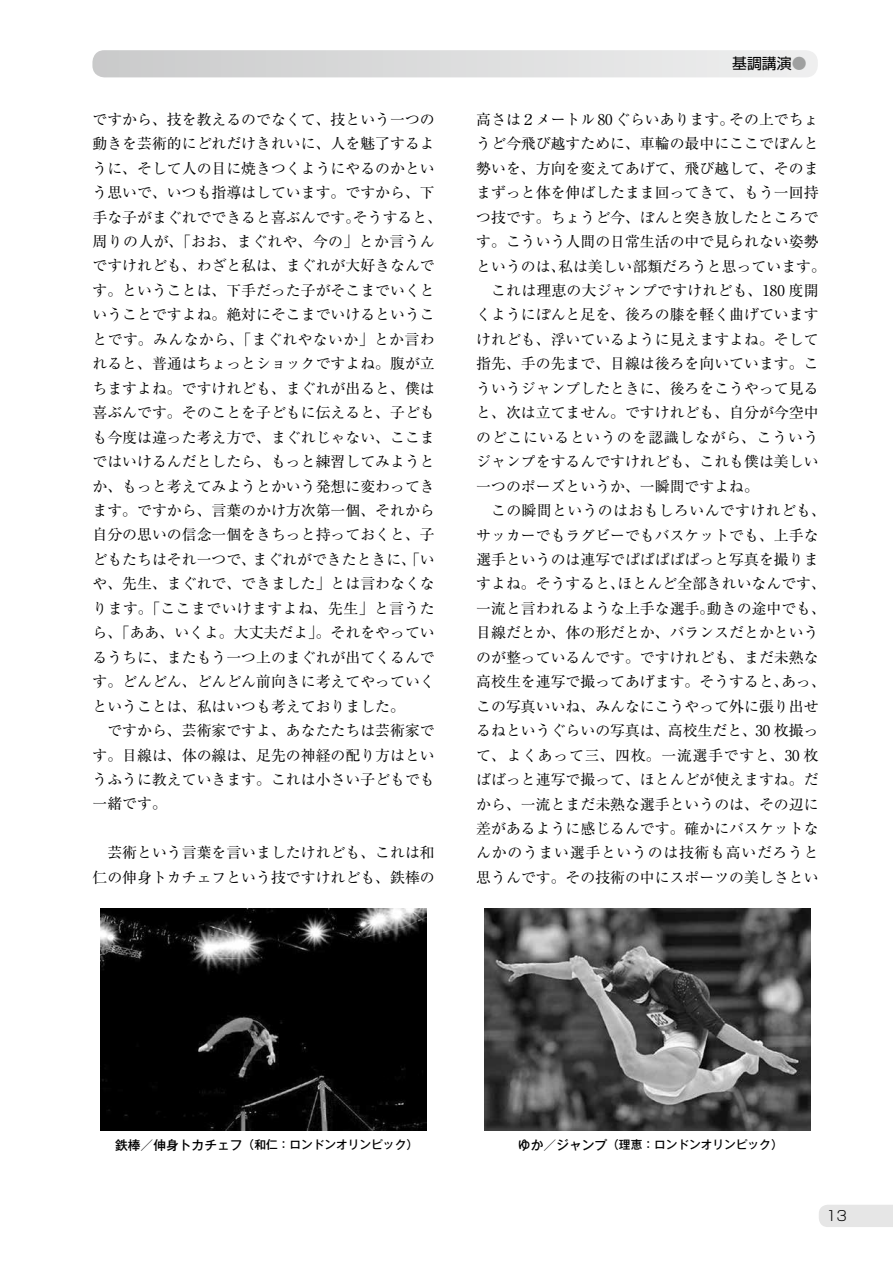
<style>
.page{position:relative;width:893px;height:1263px;background:#fff}
.page>*{position:absolute;margin:0;border:0;box-sizing:border-box;transform-origin:0 0}
.t1{font:14.85px/24.5px "Ryumin Pro";color:#000}
.t2{font:14.85px "Ryumin Pro";letter-spacing:.05em;color:#000}
.t3{font:14.85px "Ryumin Pro";letter-spacing:.025em;color:#000}
.t4{font:14.85px "Shin Go Pro";color:#000}
.t5{font:300 13.8px "Shin Go Pro";color:#000}
.t6{font:500 11.7px "Gothic MB101 Pro";color:#000}
.s1{color:#9fa0a0}
.s2{font-size:12.75px}
</style>
<div class="page">
<div style="left:819px;top:1205px;width:74px;height:22px;background:#e6e6e6"></div>
<div style="left:92px;top:50px;width:726px;height:27px;background:linear-gradient(to right,#cacacb,#efeff0);border-radius:12px"></div>
<img style="left:101px;top:909px;width:325px;height:221px">
<img style="left:485px;top:909px;width:325px;height:221px">
<p class="t1" style="left:92px;top:106px;width:351px">ですから、技を教えるのでなくて、技という一つの動きを芸術的にどれだけきれいに、人を魅了するように、そして人の目に焼きつくようにやるのかという思いで、いつも指導はしています。ですから、下手な子がまぐれでできると喜ぶんです。そうすると、周りの人が、「おお、まぐれや、今の」とか言うんですけれども、わざと私は、まぐれが大好きなんです。ということは、下手だった子がそこまでいくということですよね。絶対にそこまでいけるということです。みんなから、「まぐれやないか」とか言われると、普通はちょっとショックですよね。腹が立ちますよね。ですけれども、まぐれが出ると、僕は喜ぶんです。そのことを子どもに伝えると、子どもも今度は違った考え方で、まぐれじゃない、ここまではいけるんだとしたら、もっと練習してみようとか、もっと考えてみようとかいう発想に変わってきます。ですから、言葉のかけ方次第一個、それから自分の思いの信念一個をきちっと持っておくと、子どもたちはそれ一つで、まぐれができたときに、「いや、先生、まぐれで、できました」とは言わなくなります。「ここまでいけますよね、先生」と言うたら、「ああ、いくよ。大丈夫だよ」。それをやっているうちに、またもう一つ上のまぐれが出てくるんです。どんどん、どんどん前向きに考えてやっていくということは、私はいつも考えておりました。</p>
<p class="t1" style="left:92px;top:717px;width:344px;text-align:justify;text-indent:15px">ですから、芸術家ですよ、あなたたちは芸術家です。目線は、体の線は、足先の神経の配り方はというふうに教えていきます。これは小さい子どもでも一緒です。</p>
<p class="t1" style="left:92px;top:839px;width:344px;text-align:right">芸術という言葉を言いましたけれども、これは和仁の伸身トカチェフという技ですけれども、鉄棒の</p>
<p class="t4" style="left:732px;top:52px;width:76px">基調講演<span class="s1">●</span></p>
<p class="t1" style="left:476px;top:106px;width:344px">高さは２メートル 80 ぐらいあります。その上でちょ</p>
<p class="t1" style="left:476px;top:130px;width:344px">うど今飛び越すために、車輪の最中にここでぽんと</p>
<p class="t1" style="left:476px;top:155px;width:344px">勢いを、方向を変えてあげて、飛び越して、そのま</p>
<p class="t1" style="left:476px;top:179px;width:344px">まずっと体を伸ばしたまま回ってきて、もう一回持</p>
<p class="t1" style="left:476px;top:204px;width:344px">つ技です。ちょうど今、ぼんと突き放したところで</p>
<p class="t1" style="left:476px;top:228px;width:344px">す。こういう人間の日常生活の中で見られない姿勢</p>
<p class="t1" style="left:476px;top:253px;width:351px">というのは、私は美しい部類だろうと思っています。</p>
<p class="t1" style="left:491px;top:277px;width:329px">これは理恵の大ジャンプですけれども、180 度開</p>
<p class="t1" style="left:476px;top:302px;width:344px">くようにぽんと足を、後ろの膝を軽く曲げています</p>
<p class="t1" style="left:476px;top:326px;width:344px">けれども、浮いているように見えますよね。そして</p>
<p class="t1" style="left:476px;top:350px;width:344px">指先、手の先まで、目線は後ろを向いています。こ</p>
<p class="t1" style="left:476px;top:375px;width:344px">ういうジャンプしたときに、後ろをこうやって見る</p>
<p class="t1" style="left:476px;top:399px;width:344px">と、次は立てません。ですけれども、自分が今空中</p>
<p class="t2" style="left:476px;top:425px;width:344px">のどこにいるというのを認識しながら、こういう</p>
<p class="t1" style="left:476px;top:448px;width:344px">ジャンプをするんですけれども、これも僕は美しい</p>
<p class="t1" style="left:476px;top:473px;width:284px">一つのポーズというか、一瞬間ですよね。</p>
<p class="t3" style="left:491px;top:499px;width:336px">この瞬間というのはおもしろいんですけれども、</p>
<p class="t1" style="left:476px;top:522px;width:344px">サッカーでもラグビーでもバスケットでも、上手な</p>
<p class="t1" style="left:476px;top:546px;width:344px">選手というのは連写でぱぱぱぱぱっと写真を撮りま</p>
<p class="t1" style="left:476px;top:571px;width:351px">すよね。そうすると、ほとんど全部きれいなんです、</p>
<p class="t1" style="left:476px;top:595px;width:351px">一流と言われるような上手な選手。動きの途中でも、</p>
<p class="t1" style="left:476px;top:619px;width:344px">目線だとか、体の形だとか、バランスだとかという</p>
<p class="t1" style="left:476px;top:644px;width:344px">のが整っているんです。ですけれども、まだ未熟な</p>
<p class="t1" style="left:476px;top:668px;width:351px">高校生を連写で撮ってあげます。そうすると、あっ、</p>
<p class="t1" style="left:476px;top:693px;width:344px">この写真いいね、みんなにこうやって外に張り出せ</p>
<p class="t1" style="left:476px;top:717px;width:344px">るねというぐらいの写真は、高校生だと、30 枚撮っ</p>
<p class="t2" style="left:476px;top:743px;width:344px">て、よくあって三、四枚。一流選手ですと、30 枚</p>
<p class="t1" style="left:476px;top:766px;width:344px">ばばっと連写で撮って、ほとんどが使えますね。だ</p>
<p class="t1" style="left:476px;top:791px;width:344px">から、一流とまだ未熟な選手というのは、その辺に</p>
<p class="t1" style="left:476px;top:815px;width:344px">差があるように感じるんです。確かにバスケットな</p>
<p class="t2" style="left:476px;top:841px;width:344px">んかのうまい選手というのは技術も高いだろうと</p>
<p class="t1" style="left:476px;top:864px;width:344px">思うんです。その技術の中にスポーツの美しさとい</p>
<p class="t6" style="left:115px;top:1135px;width:304px"><span class="s2">鉄棒／伸身トカチェフ</span>（和仁：ロンドンオリンピック）</p>
<p class="t6" style="left:518px;top:1135px;width:266px"><span class="s2">ゆか／ジャンプ</span>（理恵：ロンドンオリンピック）</p>
<p class="t5" style="left:826px;top:1204px;width:22px">13</p>
</div>
